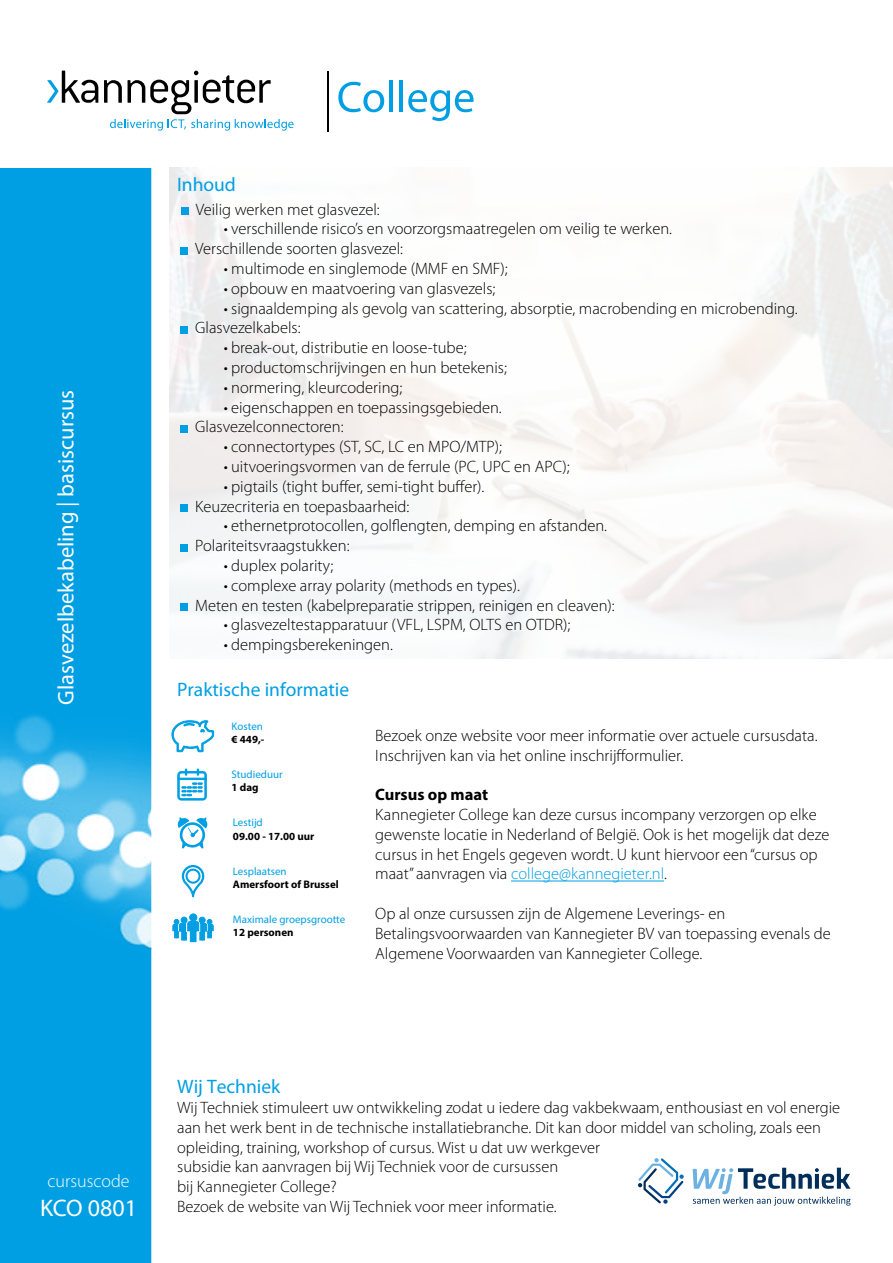
<style>
.page{position:relative;width:893px;height:1263px;background:#fff}
.page>*{position:absolute;margin:0;border:0;box-sizing:border-box;transform-origin:0 0}
.t1{font:24px "Myriad Pro";color:#fff}
.t2{font:22.5px "Myriad Pro";color:#fff}
.t3{font:19.5px "Myriad Pro";color:#009fe3}
.t4{font:300 18px "Myriad Pro";color:#fff}
.t5{font:300 16.5px/19.8px "Myriad Pro";color:#000}
.t6{font:700 16.5px "Myriad Pro";color:#000}
.t7{font:10.95px "Myriad Pro";color:#009fe3}
.t8{font:700 10.95px "Myriad Pro";color:#000}
.s1{color:#009fe3}
</style>
<div class="page">
<img style="left:169px;top:168px;width:724px;height:491px">
<div style="left:0;top:168px;width:151px;height:1095px;background:#009fe3"></div>
<img style="left:0;top:712px;width:152px;height:244px">
<div style="left:181px;top:207px;width:8px;height:7px;background:#009fe3"></div>
<div style="left:181px;top:247px;width:7px;height:7px;background:#009fe3"></div>
<div style="left:181px;top:326px;width:7px;height:7px;background:#009fe3"></div>
<div style="left:181px;top:425px;width:7px;height:7px;background:#009fe3"></div>
<div style="left:181px;top:504px;width:7px;height:7px;background:#009fe3"></div>
<div style="left:181px;top:544px;width:7px;height:7px;background:#009fe3"></div>
<div style="left:181px;top:603px;width:7px;height:7px;background:#009fe3"></div>
<hr style="left:511px;top:880px;width:153px;height:1px;background:#009fe3">
<svg style="left:104px;top:71px;width:190px;height:60px"></svg>
<svg style="left:48px;top:71px;width:50px;height:32px"></svg>
<hr style="left:327px;top:71px;width:2px;height:60px;background:#000">
<svg style="left:338px;top:82px;width:46px;height:30px"></svg>
<hr style="left:389px;top:81px;width:4px;height:31px;background:#009fe3">
<hr style="left:399px;top:81px;width:4px;height:31px;background:#009fe3">
<svg style="left:408px;top:90px;width:65px;height:31px"></svg>
<svg style="left:638px;top:1158px;width:46px;height:46px"></svg>
<svg style="left:693px;top:1168px;width:158px;height:37px"></svg>
<svg style="left:172px;top:720px;width:42px;height:32px"></svg>
<svg style="left:177px;top:769px;width:30px;height:31px"></svg>
<svg style="left:177px;top:817px;width:31px;height:31px"></svg>
<svg style="left:181px;top:865px;width:24px;height:33px"></svg>
<svg style="left:172px;top:913px;width:42px;height:29px"></svg>
<h2 class="t2" style="left:52px;top:705px;width:316px;rotate:-90deg">Glasvezelbekabeling | basiscursus</h2>
<p class="t3" style="left:177px;top:173px;width:60px">Inhoud</p>
<p class="t5" style="left:196px;top:199px;width:185px">Veilig werken met glasvezel:</p>
<p class="t5" style="left:195px;top:219px;width:478px;text-indent:29px">• verschillende risico’s en voorzorgsmaatregelen om veilig te werken.<br>Verschillende soorten glasvezel:</p>
<p class="t5" style="left:224px;top:259px;width:285px">• multimode en singlemode (MMF en SMF);</p>
<p class="t5" style="left:224px;top:279px;width:273px">• opbouw en maatvoering van glasvezels;</p>
<p class="t5" style="left:195px;top:298px;width:604px;text-indent:29px">• signaaldemping als gevolg van scattering, absorptie, macrobending en microbending.<br>Glasvezelkabels:</p>
<p class="t5" style="left:224px;top:338px;width:244px">• break-out, distributie en loose-tube;</p>
<p class="t5" style="left:224px;top:358px;width:284px">• productomschrijvingen en hun betekenis;</p>
<p class="t5" style="left:224px;top:378px;width:180px">• normering, kleurcodering;</p>
<p class="t5" style="left:195px;top:397px;width:308px;text-indent:29px">• eigenschappen en toepassingsgebieden.<br>Glasvezelconnectoren:</p>
<p class="t5" style="left:224px;top:437px;width:280px">• connectortypes (ST, SC, LC en MPO/MTP);</p>
<p class="t5" style="left:224px;top:457px;width:347px">• uitvoeringsvormen van de ferrule (PC, UPC en APC);</p>
<p class="t5" style="left:195px;top:477px;width:291px;text-indent:29px">• pigtails (tight buffer, semi-tight buffer).<br>Keuzecriteria en toepasbaarheid:</p>
<p class="t5" style="left:195px;top:516px;width:413px;text-indent:29px">• ethernetprotocollen, golflengten, demping en afstanden.<br>Polariteitsvraagstukken:</p>
<p class="t5" style="left:224px;top:556px;width:111px">• duplex polarity;</p>
<p class="t5" style="left:195px;top:576px;width:421px;text-indent:29px">• complexe array polarity (methods en types).<br>Meten en testen (kabelpreparatie strippen, reinigen en cleaven):</p>
<p class="t5" style="left:224px;top:615px;width:348px">• glasvezeltestapparatuur (VFL, LSPM, OLTS en OTDR);</p>
<p class="t5" style="left:224px;top:635px;width:171px">• dempingsberekeningen.</p>
<p class="t3" style="left:177px;top:677px;width:174px">Praktische informatie</p>
<p class="t7" style="left:232px;top:719px;width:33px">Kosten</p>
<p class="t8" style="left:232px;top:732px;width:34px">€ 449,-</p>
<p class="t7" style="left:232px;top:768px;width:53px">Studieduur</p>
<p class="t8" style="left:232px;top:780px;width:29px">1 dag</p>
<p class="t7" style="left:233px;top:816px;width:31px">Lestijd</p>
<p class="t8" style="left:233px;top:829px;width:83px">09.00 - 17.00 uur</p>
<p class="t7" style="left:233px;top:864px;width:55px">Lesplaatsen</p>
<p class="t8" style="left:233px;top:877px;width:107px">Amersfoort of Brussel</p>
<p class="t7" style="left:233px;top:913px;width:114px">Maximale groepsgrootte</p>
<p class="t8" style="left:233px;top:925px;width:62px">12 personen</p>
<p class="t5" style="left:375px;top:726px;width:444px">Bezoek onze website voor meer informatie over actuele cursusdata.<br>Inschrijven kan via het online inschrijfformulier.</p>
<p class="t6" style="left:375px;top:784px;width:114px">Cursus op maat</p>
<p class="t5" style="left:375px;top:805px;width:456px">Kannegieter College kan deze cursus incompany verzorgen op elke gewenste locatie in Nederland of België. Ook is het mogelijk dat deze cursus in het Engels gegeven wordt. U kunt hiervoor een “cursus op maat” aanvragen via <span class="s1">college@kannegieter.nl</span>.</p>
<p class="t5" style="left:375px;top:904px;width:457px">Op al onze cursussen zijn de Algemene Leverings- en<br>Betalingsvoorwaarden van Kannegieter BV van toepassing evenals de<br>Algemene Voorwaarden van Kannegieter College.</p>
<p class="t4" style="left:48px;top:1171px;width:84px">cursuscode</p>
<h1 class="t1" style="left:40px;top:1193px;width:98px">KCO 0801</h1>
<p class="t3" style="left:177px;top:1074px;width:105px">Wij Techniek</p>
<p class="t5" style="left:177px;top:1098px;width:664px">Wij Techniek stimuleert uw ontwikkeling zodat u iedere dag vakbekwaam, enthousiast en vol energie aan het werk bent in de technische installatiebranche. Dit kan door middel van scholing, zoals een opleiding, training, workshop of cursus. Wist u dat uw werkgever<br>subsidie kan aanvragen bij Wij Techniek voor de cursussen<br>bij Kannegieter College?<br>Bezoek de website van Wij Techniek voor meer informatie.</p>
</div>
